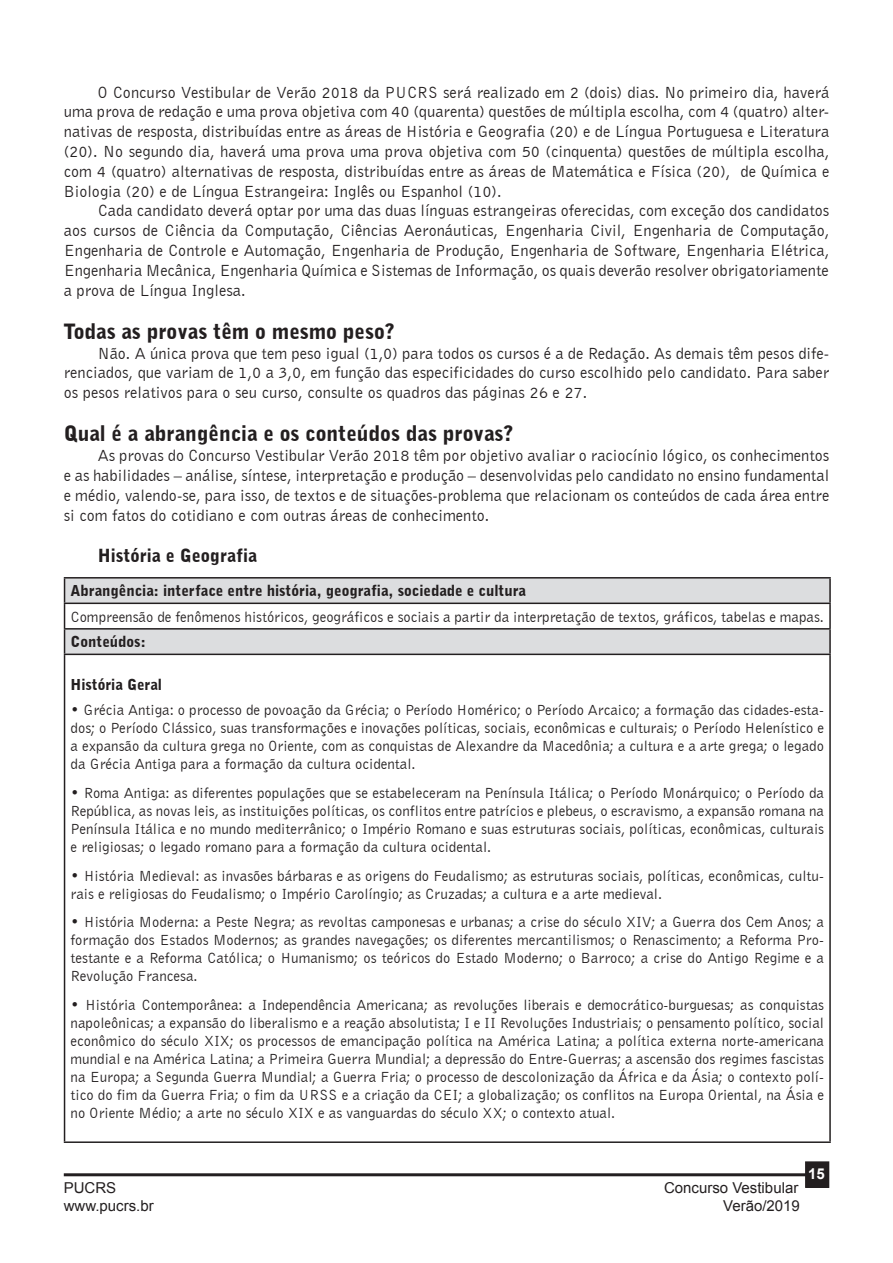
<style>
.page{position:relative;width:893px;height:1263px;background:#fff}
.page>*{position:absolute;margin:0;border:0;box-sizing:border-box;transform-origin:0 0}
.heading_1{font:900 21px "Bell Gothic BT";color:#231f20}
.heading_1-2{font:900 18px "Bell Gothic BT";color:#231f20}
.t1{font:16.5px/19.8px "Bell Gothic BT";color:#231f20;text-align:justify}
.t2{font:15px/18px "Bell Gothic BT";color:#231f20;text-align:justify}
.t3{font:900 15px "Bell Gothic BT";color:#231f20}
.t4{font:15px "Arial";color:#231f20}
.t5{font:700 15px "Arial";color:#fff}
</style>
<div class="page">
<hr style="left:64px;top:1173px;width:745px;height:3px;background:#231f20">
<div style="left:806px;top:1162px;width:22px;height:25px;background:#231f20"></div>
<div style="left:805px;top:1161px;width:24px;height:27px;border:2px solid #231f20"></div>
<svg style="left:65px;top:578px;width:764px;height:76px;fill:#dcdddf"></svg>
<hr style="left:64px;top:577px;width:767px;height:1px;background:#231f20">
<hr style="left:829px;top:578px;width:2px;height:24px;background:#231f20">
<hr style="left:64px;top:602px;width:767px;height:2px;background:#231f20">
<hr style="left:829px;top:604px;width:2px;height:24px;background:#231f20">
<hr style="left:64px;top:628px;width:767px;height:2px;background:#231f20">
<svg style="left:64px;top:578px;width:1px;height:76px"></svg>
<hr style="left:829px;top:630px;width:2px;height:24px;background:#231f20">
<hr style="left:64px;top:654px;width:767px;height:1px;background:#231f20">
<hr style="left:64px;top:655px;width:1px;height:486px;background:#231f20">
<hr style="left:829px;top:655px;width:2px;height:486px;background:#231f20">
<hr style="left:64px;top:1141px;width:767px;height:2px;background:#231f20">
<p class="t1" style="left:64px;top:82px;width:767px;text-indent:34px">O Concurso Vestibular de Verão 2018 da PUCRS será realizado em 2 (dois) dias. No primeiro dia, haverá uma prova de redação e uma prova objetiva com 40 (quarenta) questões de múltipla escolha, com 4 (quatro) alter&shy;nativas de resposta, distribuídas entre as áreas de História e Geografia (20) e de Língua Portuguesa e Literatura (20). No segundo dia, haverá uma prova uma prova objetiva com 50 (cinquenta) questões de múltipla escolha, com 4 (quatro) alternativas de resposta, distribuídas entre as áreas de Matemática e Física (20), de Química e Biologia (20) e de Língua Estrangeira: Inglês ou Espanhol (10).</p>
<p class="t1" style="left:64px;top:201px;width:767px;text-indent:34px">Cada candidato deverá optar por uma das duas línguas estrangeiras oferecidas, com exceção dos candidatos aos cursos de Ciência da Computação, Ciências Aeronáuticas, Engenharia Civil, Engenharia de Computação, Engenharia de Controle e Automação, Engenharia de Produção, Engenharia de Software, Engenharia Elétrica, Engenharia Mecânica, Engenharia Química e Sistemas de Informação, os quais deverão resolver obrigatoriamente a prova de Língua Inglesa.</p>
<p class="heading_1" style="left:64px;top:318px;width:332px">Todas as provas têm o mesmo peso?</p>
<p class="t1" style="left:64px;top:343px;width:767px;text-indent:34px">Não. A única prova que tem peso igual (1,0) para todos os cursos é a de Redação. As demais têm pesos dife&shy;renciados, que variam de 1,0 a 3,0, em função das especificidades do curso escolhido pelo candidato. Para saber os pesos relativos para o seu curso, consulte os quadros das páginas 26 e 27.</p>
<p class="heading_1" style="left:64px;top:421px;width:451px">Qual é a abrangência e os conteúdos das provas?</p>
<p class="t1" style="left:64px;top:445px;width:767px;text-indent:34px">As provas do Concurso Vestibular Verão 2018 têm por objetivo avaliar o raciocínio lógico, os conhecimentos e as habilidades – análise, síntese, interpretação e produção – desenvolvidas pelo candidato no ensino fundamental e médio, valendo-se, para isso, de textos e de situações-problema que relacionam os conteúdos de cada área entre si com fatos do cotidiano e com outras áreas de conhecimento.</p>
<p class="heading_1-2" style="left:98px;top:544px;width:161px">História e Geografia</p>
<p class="t3" style="left:71px;top:581px;width:457px">Abrangência: interface entre história, geografia, sociedade e cultura</p>
<p class="t2" style="left:71px;top:607px;width:755px">Compreensão de fenômenos históricos, geográficos e sociais a partir da interpretação de textos, gráficos, tabelas e mapas.</p>
<p class="t3" style="left:71px;top:632px;width:77px">Conteúdos:</p>
<p class="t3" style="left:71px;top:675px;width:93px">História Geral</p>
<p class="t2" style="left:71px;top:700px;width:755px">• Grécia Antiga: o processo de povoação da Grécia; o Período Homérico; o Período Arcaico; a formação das cidades-esta&shy;dos; o Período Clássico, suas transformações e inovações políticas, sociais, econômicas e culturais; o Período Helenístico e a expansão da cultura grega no Oriente, com as conquistas de Alexandre da Macedônia; a cultura e a arte grega; o legado da Grécia Antiga para a formação da cultura ocidental.</p>
<p class="t2" style="left:71px;top:783px;width:755px">• Roma Antiga: as diferentes populações que se estabeleceram na Península Itálica; o Período Monárquico; o Período da República, as novas leis, as instituições políticas, os conflitos entre patrícios e plebeus, o escravismo, a expansão romana na Península Itálica e no mundo mediterrânico; o Império Romano e suas estruturas sociais, políticas, econômicas, culturais e religiosas; o legado romano para a formação da cultura ocidental.</p>
<p class="t2" style="left:71px;top:866px;width:755px">• História Medieval: as invasões bárbaras e as origens do Feudalismo; as estruturas sociais, políticas, econômicas, cultu&shy;rais e religiosas do Feudalismo; o Império Carolíngio; as Cruzadas; a cultura e a arte medieval.</p>
<p class="t2" style="left:71px;top:913px;width:755px">• História Moderna: a Peste Negra; as revoltas camponesas e urbanas; a crise do século XIV; a Guerra dos Cem Anos; a formação dos Estados Modernos; as grandes navegações; os diferentes mercantilismos; o Renascimento; a Reforma Pro&shy;testante e a Reforma Católica; o Humanismo; os teóricos do Estado Moderno; o Barroco; a crise do Antigo Regime e a Revolução Francesa.</p>
<p class="t2" style="left:71px;top:996px;width:755px">• História Contemporânea: a Independência Americana; as revoluções liberais e democrático-burguesas; as conquistas napoleônicas; a expansão do liberalismo e a reação absolutista; I e II Revoluções Industriais; o pensamento político, social econômico do século XIX; os processos de emancipação política na América Latina; a política externa norte-americana mundial e na América Latina; a Primeira Guerra Mundial; a depressão do Entre-Guerras; a ascensão dos regimes fascistas na Europa; a Segunda Guerra Mundial; a Guerra Fria; o processo de descolonização da África e da Ásia; o contexto polí&shy;tico do fim da Guerra Fria; o fim da URSS e a criação da CEI; a globalização; os conflitos na Europa Oriental, na Ásia e no Oriente Médio; a arte no século XIX e as vanguardas do século XX; o contexto atual.</p>
<p class="t4" style="left:64px;top:1178px;width:54px">PUCRS</p>
<p class="t4" style="left:664px;top:1178px;width:136px">Concurso Vestibular</p>
<p class="t4" style="left:64px;top:1196px;width:92px">www.pucrs.br</p>
<p class="t4" style="left:723px;top:1196px;width:78px">Verão/2019</p>
<p class="t5" style="left:808px;top:1164px;width:18px">15</p>
</div>
